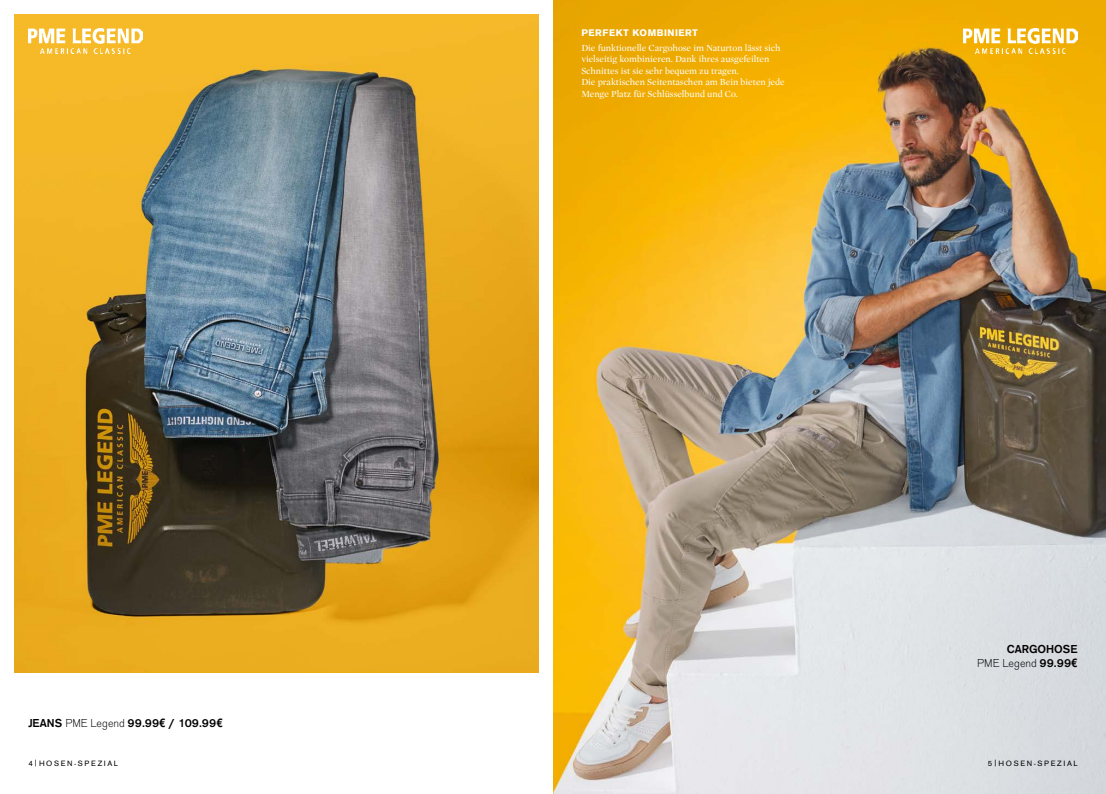
<style>
.page{position:relative;width:1106px;height:794px;background:#fff}
.page>*{position:absolute;margin:0;border:0;box-sizing:border-box;transform-origin:0 0}
.t1{font:500 12px "Accius TCE";color:#000}
.t2{font:12px "Accius TCE Ligh";color:#000}
.t3{font:700 10px "Accius TCE";letter-spacing:.05em;color:#fff}
.t4{font:9.5px/11.4px "Mercury Display";color:#fff}
.t5{font:8px "Accius TCE";letter-spacing:.2em;color:#000}
.s1{font-family:"Accius TCE Ligh";font-weight:400}
.s2{font-family:"Futura Std";font-weight:800;font-size:11px}
.s3{font-family:"Accius TCE";font-weight:500}
</style>
<div class="page">
<img style="left:553px;top:0;width:553px;height:794px">
<img style="left:14px;top:14px;width:525px;height:658px">
<img style="left:28px;top:28px;width:115px;height:25px">
<img style="left:963px;top:28px;width:114px;height:25px">
<p class="t1" style="left:28px;top:716px;width:196px">JEANS <span class="s1">PME Legend</span> 99.99<span class="s2">€</span> / 109.99<span class="s2">€</span></p>
<p class="t3" style="left:581px;top:27px;width:118px">PERFEKT KOMBINIERT</p>
<p class="t4" style="left:581px;top:42px;width:205px">Die funktionelle Cargohose im Naturton lässt sich vielseitig kombinieren. Dank ihres ausgefeilten Schnittes ist sie sehr bequem zu tragen.<br>Die praktischen Seitentaschen am Bein bieten jede Menge Platz für Schlüsselbund und Co.</p>
<p class="t1" style="left:1006px;top:642px;width:72px">CARGOHOSE</p>
<p class="t2" style="left:977px;top:656px;width:102px">PME Legend <span class="s3">99.99</span><span class="s2">€</span></p>
<p class="t5" style="left:28px;top:758px;width:91px">4|HOSEN-SPEZIAL</p>
<p class="t5" style="left:987px;top:758px;width:91px">5|HOSEN-SPEZIAL</p>
</div>
